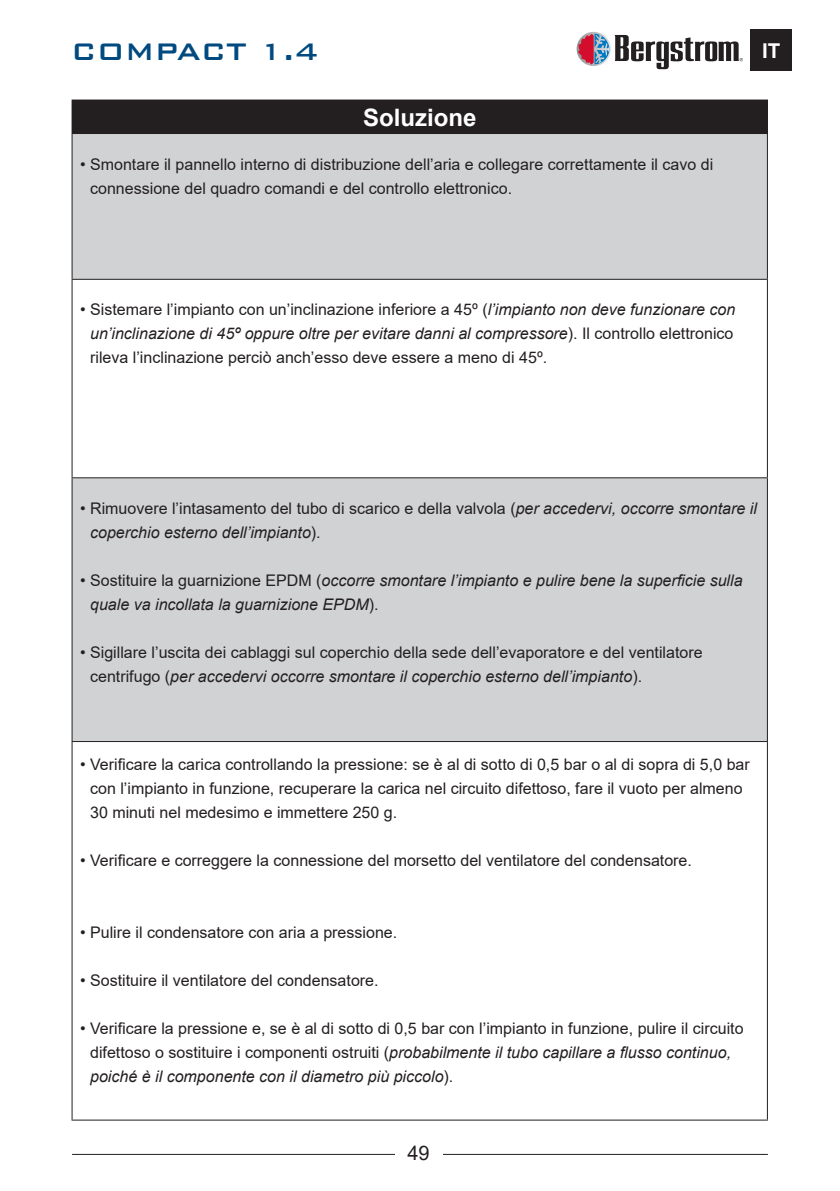
<style>
.page{position:relative;width:840px;height:1191px;background:#fff}
.page>*{position:absolute;margin:0;border:0;box-sizing:border-box;transform-origin:0 0}
.t1{font:500 32px "Bank Gothic BT";color:#004a7f}
.t2{font:700 24px "Arial";color:#fff}
.t3{font:700 20.4px "Arial";color:#fff}
.t4{font:20px "Arial";color:#231f20}
.t5{font:16px/24px "Arial";color:#231f20}
.t6{font:italic 16px/24px "Arial";color:#231f20}
.s1{font-style:italic}
.s2{font-style:normal}
</style>
<div class="page">
<div style="left:750px;top:29px;width:41px;height:42px;background:#231f20"></div>
<hr style="left:72px;top:1153px;width:695px;height:1px;background:#231f20">
<div style="left:394px;top:1145px;width:48px;height:29px;background:#fff"></div>
<svg style="left:576px;top:32px;width:34px;height:34px"></svg>
<svg style="left:578px;top:34px;width:164px;height:35px"></svg>
<div style="left:72px;top:100px;width:695px;height:33px;background:#231f20"></div>
<svg style="left:73px;top:134px;width:693px;height:607px;fill:#d1d2d4"></svg>
<hr style="left:72px;top:133px;width:695px;height:1px;background:#231f20">
<hr style="left:72px;top:134px;width:1px;height:145px;background:#231f20">
<hr style="left:766px;top:134px;width:1px;height:145px;background:#231f20">
<hr style="left:72px;top:279px;width:695px;height:1px;background:#231f20">
<hr style="left:72px;top:280px;width:1px;height:197px;background:#231f20">
<hr style="left:766px;top:280px;width:1px;height:197px;background:#231f20">
<hr style="left:72px;top:477px;width:695px;height:1px;background:#231f20">
<hr style="left:72px;top:478px;width:1px;height:263px;background:#231f20">
<hr style="left:766px;top:478px;width:1px;height:263px;background:#231f20">
<hr style="left:72px;top:741px;width:695px;height:1px;background:#231f20">
<hr style="left:72px;top:742px;width:1px;height:377px;background:#231f20">
<hr style="left:766px;top:742px;width:1px;height:377px;background:#231f20">
<hr style="left:72px;top:1119px;width:695px;height:1px;background:#231f20">
<h1 class="t1" style="left:71px;top:34px;width:249px">COMPACT 1.4</h1>
<p class="t3" style="left:761px;top:36px;width:20px">IT</p>
<h2 class="t2" style="left:363px;top:100px;width:115px">Soluzione</h2>
<p class="t5" style="left:90px;top:152px;width:624px;text-indent:-10px">• Smontare il pannello interno di distribuzione dell’aria e collegare correttamente il cavo di connessione del quadro comandi e del controllo elettronico.</p>
<p class="t5" style="left:90px;top:298px;width:646px;text-align:justify;text-indent:-10px">• Sistemare l’impianto con un’inclinazione inferiore a 45º (<span class="s1">l’impianto non deve funzionare con un’inclinazione di 45º oppure oltre per evitare danni al compressore</span>). Il controllo elettronico rileva l’inclinazione perciò anch’esso deve essere a meno di 45º.</p>
<p class="t6" style="left:90px;top:496px;width:668px;text-indent:-10px"><span class="s2">• Rimuovere l’intasamento del tubo di scarico e della valvola (</span>per accedervi, occorre smontare il coperchio esterno dell’impianto<span class="s2">).</span></p>
<p class="t6" style="left:90px;top:568px;width:653px;text-indent:-10px"><span class="s2">• Sostituire la guarnizione EPDM (</span>occorre smontare l’impianto e pulire bene la superficie sulla quale va incollata la guarnizione EPDM<span class="s2">).</span></p>
<p class="t5" style="left:90px;top:640px;width:613px;text-indent:-10px">• Sigillare l’uscita dei cablaggi sul coperchio della sede dell’evaporatore e del ventilatore centrifugo (<span class="s1">per accedervi occorre smontare il coperchio esterno dell’impianto</span>).</p>
<p class="t5" style="left:90px;top:752px;width:660px;text-indent:-10px">• Verificare la carica controllando la pressione: se è al di sotto di 0,5 bar o al di sopra di 5,0 bar con l’impianto in funzione, recuperare la carica nel circuito difettoso, fare il vuoto per almeno<br>30 minuti nel medesimo e immettere 250 g.</p>
<p class="t5" style="left:80px;top:848px;width:613px">• Verificare e correggere la connessione del morsetto del ventilatore del condensatore.</p>
<p class="t5" style="left:80px;top:920px;width:318px">• Pulire il condensatore con aria a pressione.</p>
<p class="t5" style="left:80px;top:968px;width:300px">• Sostituire il ventilatore del condensatore.</p>
<p class="t5" style="left:90px;top:1016px;width:654px;text-indent:-10px">• Verificare la pressione e, se è al di sotto di 0,5 bar con l’impianto in funzione, pulire il circuito difettoso o sostituire i componenti ostruiti (<span class="s1">probabilmente il tubo capillare a flusso continuo, poiché è il componente con il diametro più piccolo</span>).</p>
<p class="t4" style="left:407px;top:1139px;width:24px">49</p>
</div>
